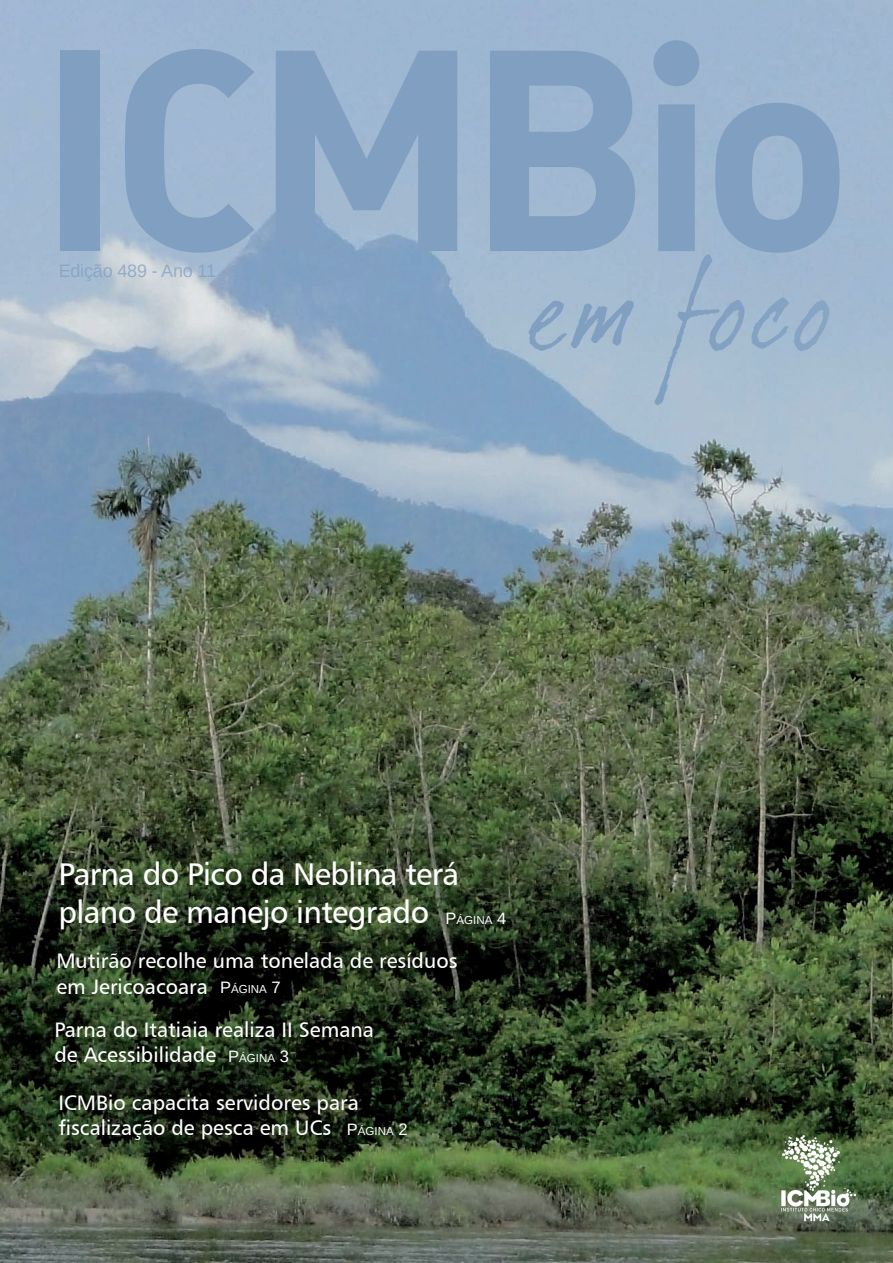
<style>
.page{position:relative;width:893px;height:1263px;background:#fff}
.page>*{position:absolute;margin:0;border:0;box-sizing:border-box;transform-origin:0 0}
.t1{font:700 281.4px "DIN Alternate";letter-spacing:-.05em;color:#809fc1}
.t2{font:31.5px/37.8px "Humanist 777 BT Roman B";letter-spacing:-.02em;color:#fff}
.t3{font:21px/25.2px "Humanist 777 BT Roman B";color:#fff}
.s1{font-family:"Liberation Sans";font-size:16.5px}
.s2{font-family:"Liberation Sans";font-size:11.55px}
</style>
<div class="page">
<img style="left:0;top:0;width:893px;height:1263px">
<svg style="left:528px;top:254px;width:301px;height:152px;fill:#a4bcd1"></svg>
<img style="left:758px;top:1128px;width:115px;height:101px">
<h1 class="t1" style="left:37px;top:-35px;width:819px">ICMBio</h1>
<h2 class="t2" style="left:58px;top:855px;width:449px">Parna do Pico da Neblina terá plano de manejo integrado <span class="s1">P</span><span class="s2">ÁGINA</span> <span class="s1">4</span></h2>
<p class="t3" style="left:56px;top:948px;width:403px">Mutirão recolhe uma tonelada de resíduos em Jericoacoara <span class="s1">P</span><span class="s2">ÁGINA</span> <span class="s1">7</span></p>
<p class="t3" style="left:54px;top:1016px;width:321px">Parna do Itatiaia realiza II Semana de Acessibilidade <span class="s1">P</span><span class="s2">ÁGINA</span> <span class="s1">3</span></p>
<p class="t3" style="left:58px;top:1090px;width:351px">ICMBio capacita servidores para fiscalização de pesca em UCs <span class="s1">P</span><span class="s2">ÁGINA</span> <span class="s1">2</span></p>
</div>
